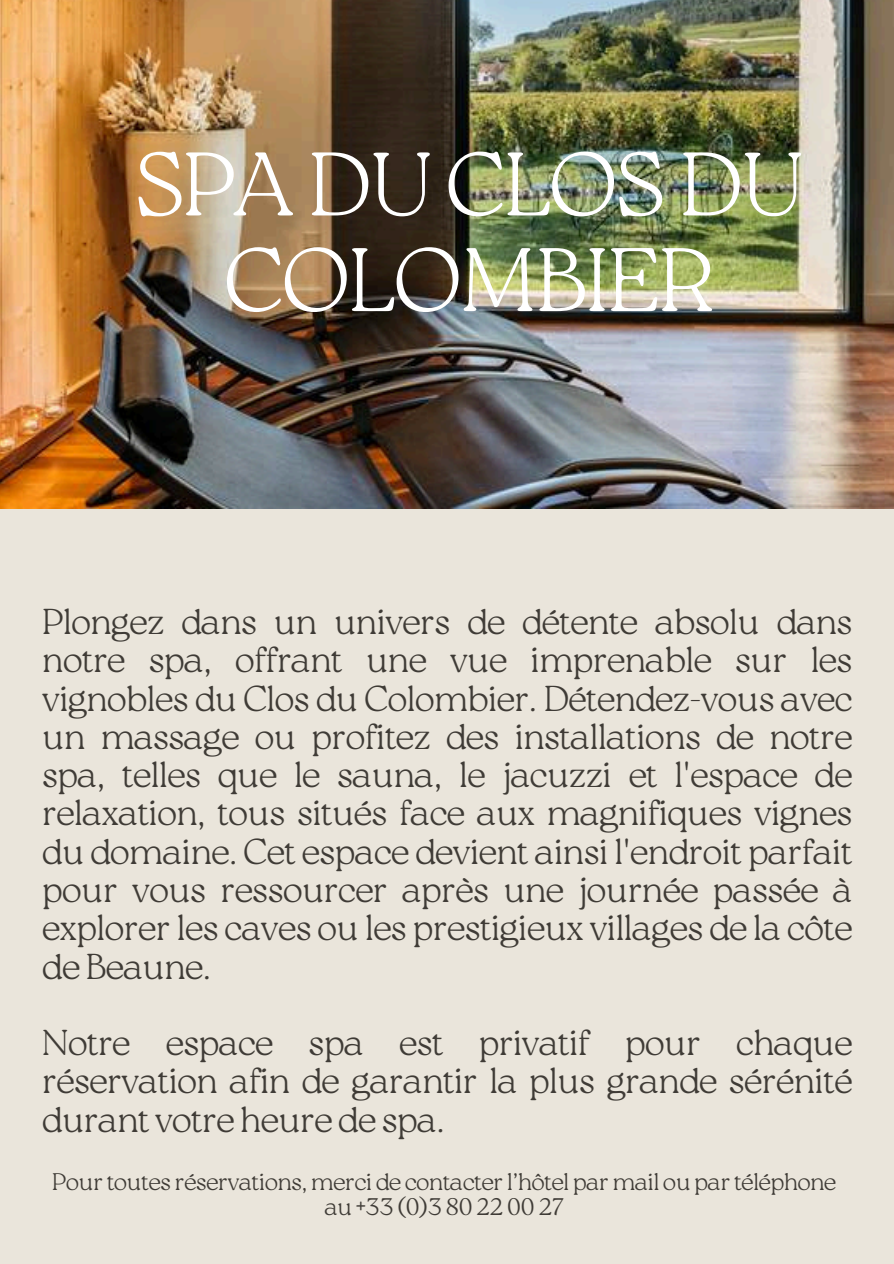
<style>
.page{position:relative;width:894px;height:1264px;background:#fff}
.page>*{position:absolute;margin:0;border:0;box-sizing:border-box;transform-origin:0 0}
.t1{font:100 90px/95.7px "Roca Two";letter-spacing:-.03em;color:#fff;text-align:center}
.t2{font:100 36px/38.2px "Roca Two";letter-spacing:-.03em;color:#3f3b36;text-align:justify}
.t3{font:100 24px/24.8px "Roca Two";letter-spacing:-.03em;color:#3f3b36;text-align:center}
</style>
<div class="page">
<div style="left:0;top:0;width:893px;height:1263px;background:#eae5db"></div>
<img style="left:0;top:0;width:893px;height:508px">
<h1 class="t1" style="left:134px;top:136px;width:671px">SPA DU CLOS DU<br>COLOMBIER</h1>
<h2 class="t2" style="left:42px;top:602px;width:812px">Plongez dans un univers de détente absolu dans notre spa, offrant une vue imprenable sur les vignobles du Clos du Colombier. Détendez-vous avec un massage ou profitez des installations de notre spa, telles que le sauna, le jacuzzi et l'espace de relaxation, tous situés face aux magnifiques vignes du domaine. Cet espace devient ainsi l'endroit parfait pour vous ressourcer après une journée passée à explorer les caves ou les prestigieux villages de la côte de Beaune.</h2>
<h2 class="t2" style="left:42px;top:1023px;width:812px">Notre espace spa est privatif pour chaque réservation afin de garantir la plus grande sérénité durant votre heure de spa.</h2>
<p class="t3" style="left:52px;top:1169px;width:785px">Pour toutes réservations, merci de contacter l’hôtel par mail ou par téléphone au +33 (0)3 80 22 00 27</p>
</div>
